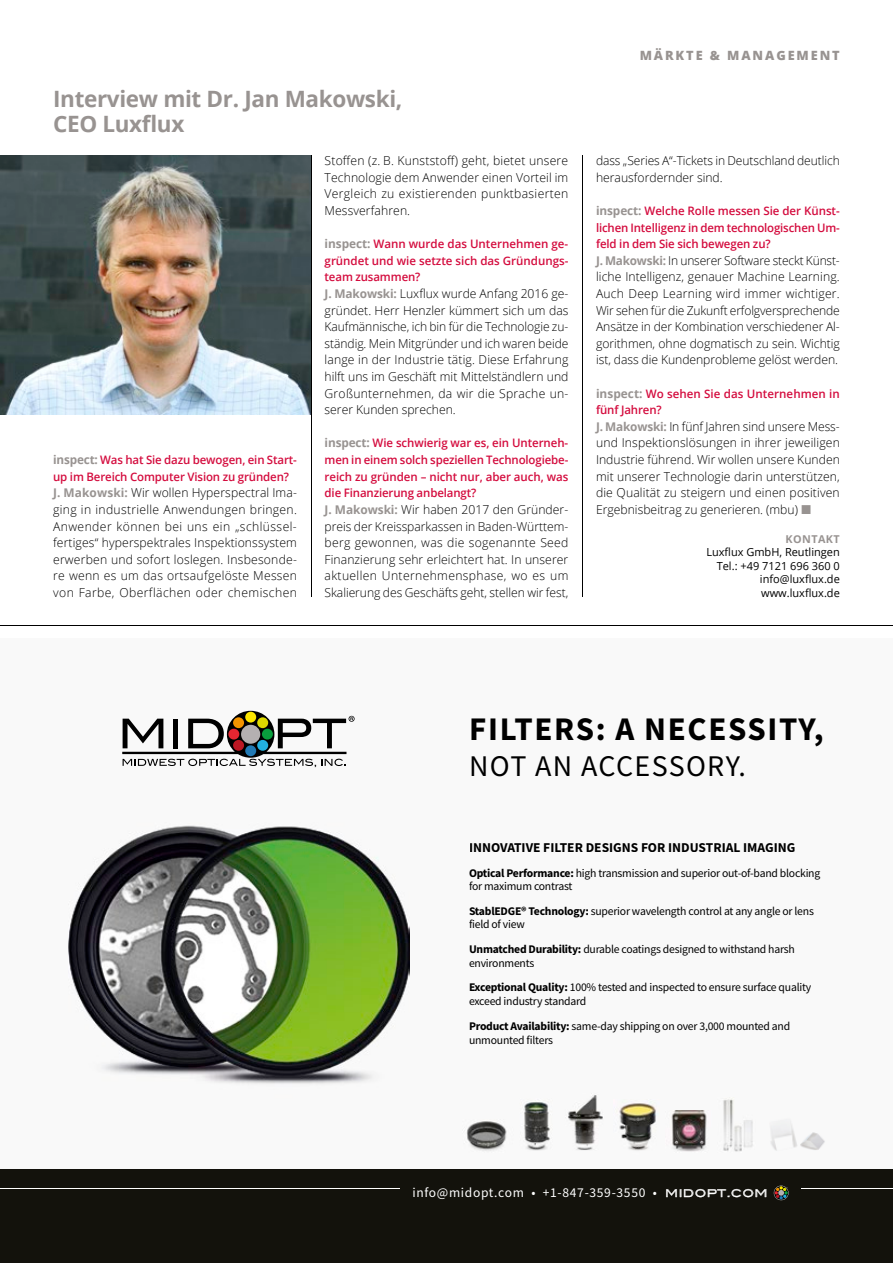
<style>
.page{position:relative;width:893px;height:1263px;background:#fff}
.page>*{position:absolute;margin:0;border:0;box-sizing:border-box;transform-origin:0 0}
.t1{font:700 33px "Source Sans Pro";letter-spacing:.05em;color:#000}
.t2{font:30px "Source Sans Pro";letter-spacing:.045em;color:#000}
.t3{font:700 22.5px/25.5px "Open Sans";letter-spacing:-.015em;color:#989391}
.t4{font:700 13.5px "Source Sans Pro";color:#000}
.t5{font:13.5px "Source Sans Pro";letter-spacing:.05em;color:#fff}
.t6{font:800 12.75px "Open Sans";letter-spacing:.15em;color:#989391}
.t7{font:300 12.3px/16.6px "Open Sans";color:#000;text-align:justify}
.t8{font:600 11.7px/16.6px "Open Sans";letter-spacing:-.01em;color:#d40c3e;text-align:justify}
.t9{font:11.7px/14.1px "Source Sans Pro";letter-spacing:-.02em;color:#000}
.t10{font:11.1px/13.5px "Open Sans";color:#000;text-align:right}
.t11{font:700 10.8px "Open Sans";letter-spacing:.04em;color:#989391}
.s1{font-weight:700;font-size:12px;color:#989391}
.s2{font-weight:700}
.s3{font-family:"Blair Md ITCTT Medium";font-size:10.5px}
</style>
<div class="page">
<img style="left:0;top:155px;width:311px;height:259px">
<hr style="left:0;top:625px;width:893px;height:1px;background:#000">
<div style="left:0;top:638px;width:893px;height:531px;background:#f9f9f9"></div>
<svg style="left:122px;top:711px;width:233px;height:56px"></svg>
<img style="left:68px;top:825px;width:341px;height:259px">
<img style="left:467px;top:1121px;width:40px;height:30px">
<img style="left:619px;top:1103px;width:37px;height:48px">
<img style="left:671px;top:1111px;width:36px;height:41px">
<img style="left:524px;top:1102px;width:26px;height:49px">
<img style="left:568px;top:1095px;width:35px;height:55px">
<img style="left:800px;top:1132px;width:25px;height:18px">
<img style="left:771px;top:1125px;width:26px;height:26px">
<img style="left:723px;top:1099px;width:30px;height:53px">
<div style="left:0;top:1169px;width:893px;height:94px;background:#13120c"></div>
<hr style="left:801px;top:1188px;width:92px;height:1px;background:#fff">
<hr style="left:0;top:1188px;width:399px;height:1px;background:#fff">
<svg style="left:666px;top:1189px;width:100px;height:8px"></svg>
<svg style="left:774px;top:1186px;width:14px;height:14px"></svg>
<hr style="left:582px;top:155px;width:1px;height:442px;background:#000">
<hr style="left:311px;top:155px;width:1px;height:442px;background:#000">
<h3 class="t3" style="left:53px;top:85px;width:351px">Interview mit Dr. Jan Makowski,<br>CEO Luxflux</h3>
<p class="t8" style="left:53px;top:451px;width:245px"><span class="s1">inspect:</span> Was hat Sie dazu bewogen, ein Start&shy;up im Bereich Computer Vision zu gründen?</p>
<p class="t7" style="left:53px;top:484px;width:245px"><span class="s1">J. Makowski:</span> Wir wollen Hyperspectral Ima&shy;ging in industrielle Anwendungen bringen.<br>Anwender können bei uns ein „schlüssel&shy;fertiges“ hyperspektrales Inspektionssystem erwerben und sofort loslegen. Insbesonde&shy;re wenn es um das ortsaufgelöste Messen von Farbe, Oberflächen oder chemischen</p>
<p class="t7" style="left:325px;top:152px;width:245px">Stoffen (z. B. Kunststoff) geht, bietet unsere Technologie dem Anwender einen Vorteil im Vergleich zu existierenden punktbasierten Messverfahren.</p>
<p class="t8" style="left:325px;top:235px;width:245px"><span class="s1">inspect:</span> Wann wurde das Unternehmen ge&shy;gründet und wie setzte sich das Gründungs&shy;team zusammen?</p>
<p class="t7" style="left:325px;top:285px;width:245px"><span class="s1">J. Makowski:</span> Luxflux wurde Anfang 2016 ge&shy;gründet. Herr Henzler kümmert sich um das Kaufmännische, ich bin für die Technologie zu&shy;ständig. Mein Mitgründer und ich waren beide lange in der Industrie tätig. Diese Erfahrung hilft uns im Geschäft mit Mittelständlern und Großunternehmen, da wir die Sprache un&shy;serer Kunden sprechen.</p>
<p class="t8" style="left:325px;top:435px;width:245px"><span class="s1">inspect:</span> Wie schwierig war es, ein Unterneh&shy;men in einem solch speziellen Technologiebe&shy;reich zu gründen – nicht nur, aber auch, was die Finanzierung anbelangt?</p>
<p class="t7" style="left:325px;top:501px;width:245px"><span class="s1">J. Makowski:</span> Wir haben 2017 den Gründer&shy;preis der Kreissparkassen in Baden-Württem&shy;berg gewonnen, was die sogenannte Seed Finanzierung sehr erleichtert hat. In unserer aktuellen Unternehmensphase, wo es um Skalierung des Geschäfts geht, stellen wir fest,</p>
<p class="t6" style="left:640px;top:46px;width:202px">MÄRKTE &amp; MANAGEMENT</p>
<p class="t7" style="left:596px;top:152px;width:245px">dass „Series A“-Tickets in Deutschland deutlich herausfordernder sind.</p>
<p class="t8" style="left:596px;top:202px;width:245px"><span class="s1">inspect:</span> Welche Rolle messen Sie der Künst&shy;lichen Intelligenz in dem technologischen Um&shy;feld in dem Sie sich bewegen zu?</p>
<p class="t7" style="left:596px;top:252px;width:245px"><span class="s1">J. Makowski:</span> In unserer Software steckt Künst&shy;liche Intelligenz, genauer Machine Learning.<br>Auch Deep Learning wird immer wichtiger.<br>Wir sehen für die Zukunft erfolgversprechende Ansätze in der Kombination verschiedener Al&shy;gorithmen, ohne dogmatisch zu sein. Wichtig ist, dass die Kundenprobleme gelöst werden.</p>
<p class="t8" style="left:596px;top:385px;width:245px"><span class="s1">inspect:</span> Wo sehen Sie das Unternehmen in fünf Jahren?</p>
<p class="t7" style="left:596px;top:418px;width:245px"><span class="s1">J. Makowski:</span> In fünf Jahren sind unsere Mess&shy;und Inspektionslösungen in ihrer jeweiligen Industrie führend. Wir wollen unsere Kunden mit unserer Technologie darin unterstützen, die Qualität zu steigern und einen positiven Ergebnisbeitrag zu generieren. (mbu)</p>
<p class="t11" style="left:785px;top:531px;width:56px">KONTAKT</p>
<p class="t10" style="left:706px;top:545px;width:135px">Luxflux GmbH, Reutlingen<br>Tel.: +49 7121 696 360 0 info@luxflux.de www.luxflux.de</p>
<h1 class="t1" style="left:469px;top:707px;width:356px">FILTERS: A NECESSITY,</h1>
<h2 class="t2" style="left:469px;top:747px;width:278px">NOT AN ACCESSORY.</h2>
<p class="t4" style="left:469px;top:838px;width:328px">INNOVATIVE FILTER DESIGNS FOR INDUSTRIAL IMAGING</p>
<p class="t9" style="left:469px;top:866px;width:353px;line-height:13.5px"><span class="s2">Optical Performance:</span> high transmission and superior out-of-band blocking for maximum contrast</p>
<p class="t9" style="left:469px;top:904px;width:346px;line-height:13.5px"><span class="s2">StablEDGE® Technology:</span> superior wavelength control at any angle or lens field of view</p>
<p class="t9" style="left:469px;top:942px;width:327px"><span class="s2">Unmatched Durability:</span> durable coatings designed to withstand harsh environments</p>
<p class="t9" style="left:469px;top:980px;width:344px"><span class="s2">Exceptional Quality:</span> 100% tested and inspected to ensure surface quality exceed industry standard</p>
<p class="t9" style="left:469px;top:1019px;width:323px"><span class="s2">Product Availability:</span> same-day shipping on over 3,000 mounted and unmounted filters</p>
<p class="t5" style="left:412px;top:1184px;width:357px">info@midopt.com • +1-847-359-3550 • <span class="s3">MIDOPT.COM</span></p>
</div>
